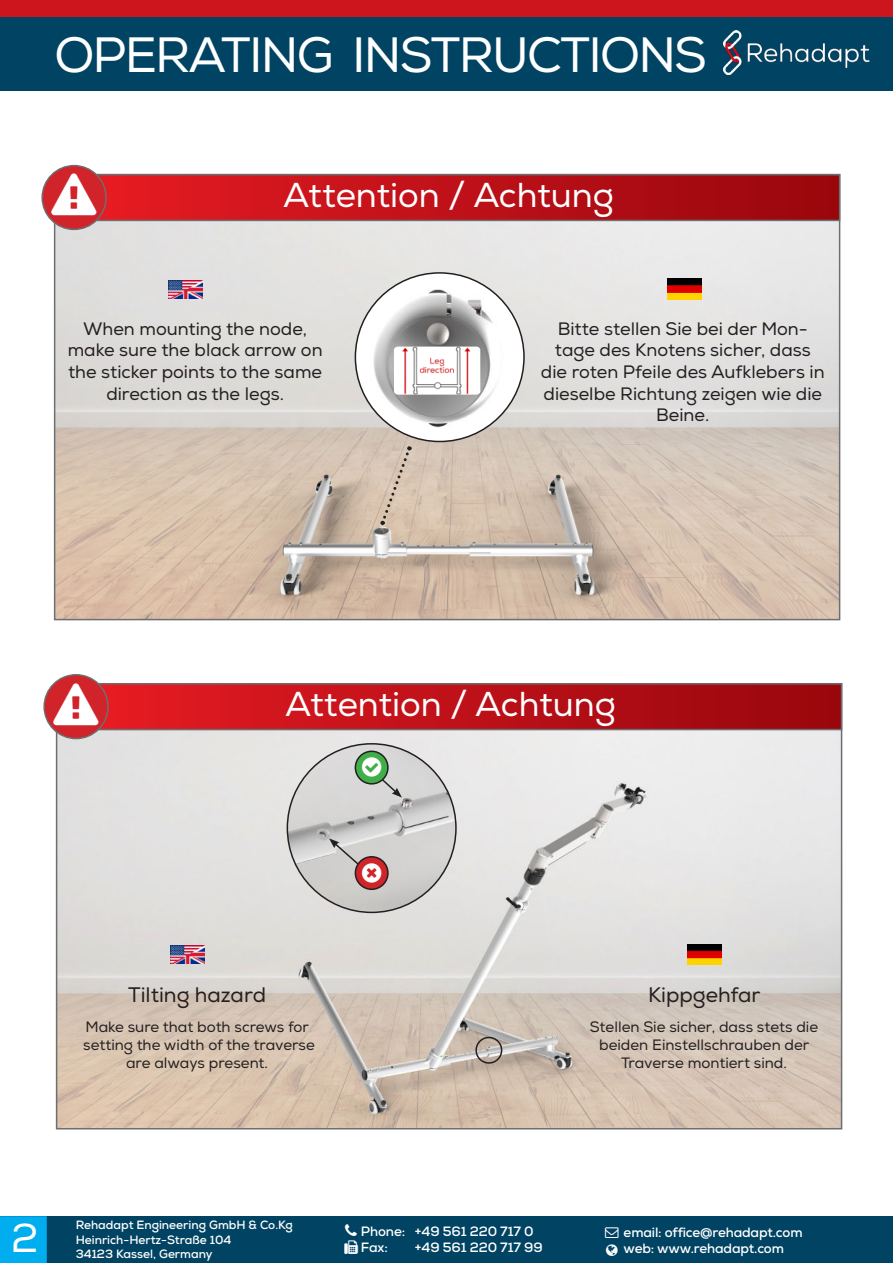
<style>
.page{position:relative;width:893px;height:1263px;background:#fff}
.page>*{position:absolute;margin:0;border:0;box-sizing:border-box;transform-origin:0 0}
.t1{font:49.5px "Nexa";letter-spacing:-.035em;color:#fff}
.t2{font:40.5px "Nexa";color:#fff}
.t3{font:34.5px "Nexa";color:#fff}
.t4{font:21px "Nexa";color:#231f20}
.t5{font:18px/21.6px "Nexa";color:#231f20;text-align:center}
.t6{font:15px/18px "Nexa";color:#231f20;text-align:center}
.t7{font:700 13.5px/16.2px "Nexa";letter-spacing:-.01em;color:#fff}
.t8{font:700 12px/14.4px "Nexa";color:#fff}
</style>
<div class="page">
<img style="left:59px;top:730px;width:780px;height:396px">
<img style="left:57px;top:221px;width:780px;height:396px">
<div style="left:0;top:17px;width:893px;height:74px;background:#014363"></div>
<div style="left:0;top:0;width:893px;height:17px;background:#cd151d"></div>
<img style="left:723px;top:31px;width:146px;height:44px">
<div style="left:0;top:1216px;width:893px;height:47px;background:#014363"></div>
<div style="left:0;top:1216px;width:47px;height:47px;background:#00aeef"></div>
<img style="left:287px;top:744px;width:169px;height:168px;border-radius:84px">
<img style="left:355px;top:273px;width:169px;height:168px;border-radius:84px">
<svg style="left:380px;top:446px;width:32px;height:79px;background:#d0bdac"></svg>
<img style="left:668px;top:279px;width:34px;height:20px">
<img style="left:687px;top:944px;width:34px;height:21px">
<div style="left:53px;top:175px;width:787px;height:45px;background:linear-gradient(to right,#e81d25,#98050c)"></div>
<div style="left:52px;top:174px;width:788px;height:47px;border:2px solid #6d6e71"></div>
<img style="left:168px;top:280px;width:34px;height:18px">
<div style="left:42px;top:166px;width:64px;height:63px;background:#d1232a;border-radius:50%"></div>
<div style="left:41px;top:165px;width:66px;height:65px;border:2px solid #6d6e71;border-radius:50%"></div>
<img style="left:170px;top:945px;width:34px;height:18px">
<div style="left:55px;top:684px;width:787px;height:45px;background:linear-gradient(to right,#e81d25,#98060c)"></div>
<div style="left:54px;top:683px;width:788px;height:47px;border:2px solid #6d6e71"></div>
<div style="left:44px;top:675px;width:64px;height:63px;background:#d1232a;border-radius:50%"></div>
<div style="left:43px;top:674px;width:66px;height:65px;border:2px solid #6d6e71;border-radius:50%"></div>
<div style="left:475px;top:1037px;width:27px;height:27px;border:2px solid #231f20;border-radius:50%"></div>
<svg style="left:355px;top:751px;width:33px;height:33px"></svg>
<div style="left:355px;top:750px;width:34px;height:34px;border:2px solid #231f20;border-radius:50%"></div>
<svg style="left:355px;top:857px;width:33px;height:32px"></svg>
<div style="left:355px;top:856px;width:34px;height:34px;border:2px solid #231f20;border-radius:50%"></div>
<img style="left:394px;top:347px;width:86px;height:48px">
<svg style="left:362px;top:757px;width:40px;height:41px;background:#93ba96"></svg>
<svg style="left:329px;top:838px;width:52px;height:45px;background:#c79d9d"></svg>
<svg style="left:51px;top:173px;width:46px;height:4px"></svg>
<svg style="left:53px;top:682px;width:46px;height:4px"></svg>
<h1 class="t1" style="left:54px;top:32px;width:654px">OPERATING INSTRUCTIONS</h1>
<h3 class="t3" style="left:283px;top:179px;width:332px">Attention / Achtung</h3>
<p class="t5" style="left:68px;top:319px;width:256px">When mounting the node, make sure the black arrow on the sticker points to the same direction as the legs.</p>
<p class="t5" style="left:541px;top:319px;width:285px">Bitte stellen Sie bei der Mon&shy;tage des Knotens sicher, dass die roten Pfeile des Aufklebers in dieselbe Richtung zeigen wie die<br>Beine.</p>
<h3 class="t3" style="left:285px;top:688px;width:332px">Attention / Achtung</h3>
<p class="t4" style="left:128px;top:985px;width:139px">Tilting hazard</p>
<p class="t6" style="left:83px;top:1019px;width:233px">Make sure that both screws for setting the width of the traverse are always present.</p>
<p class="t4" style="left:648px;top:985px;width:114px">Kippgehfar</p>
<p class="t6" style="left:590px;top:1019px;width:230px">Stellen Sie sicher, dass stets die beiden Einstellschrauben der<br>Traverse montiert sind.</p>
<h2 class="t2" style="left:11px;top:1219px;width:29px">2</h2>
<p class="t8" style="left:76px;top:1219px;width:219px">Rehadapt Engineering GmbH &amp; Co.Kg<br>Heinrich-Hertz-Straße 104</p>
<p class="t8" style="left:76px;top:1247px;width:138px">34123 Kassel, Germany</p>
<p class="t7" style="left:361px;top:1224px;width:174px">Phone: +49 561 220 717 0<br>Fax:</p>
<p class="t7" style="left:415px;top:1240px;width:129px">+49 561 220 717 99</p>
<p class="t7" style="left:624px;top:1225px;width:180px">email: office@rehadapt.com web: www.rehadapt.com</p>
</div>
